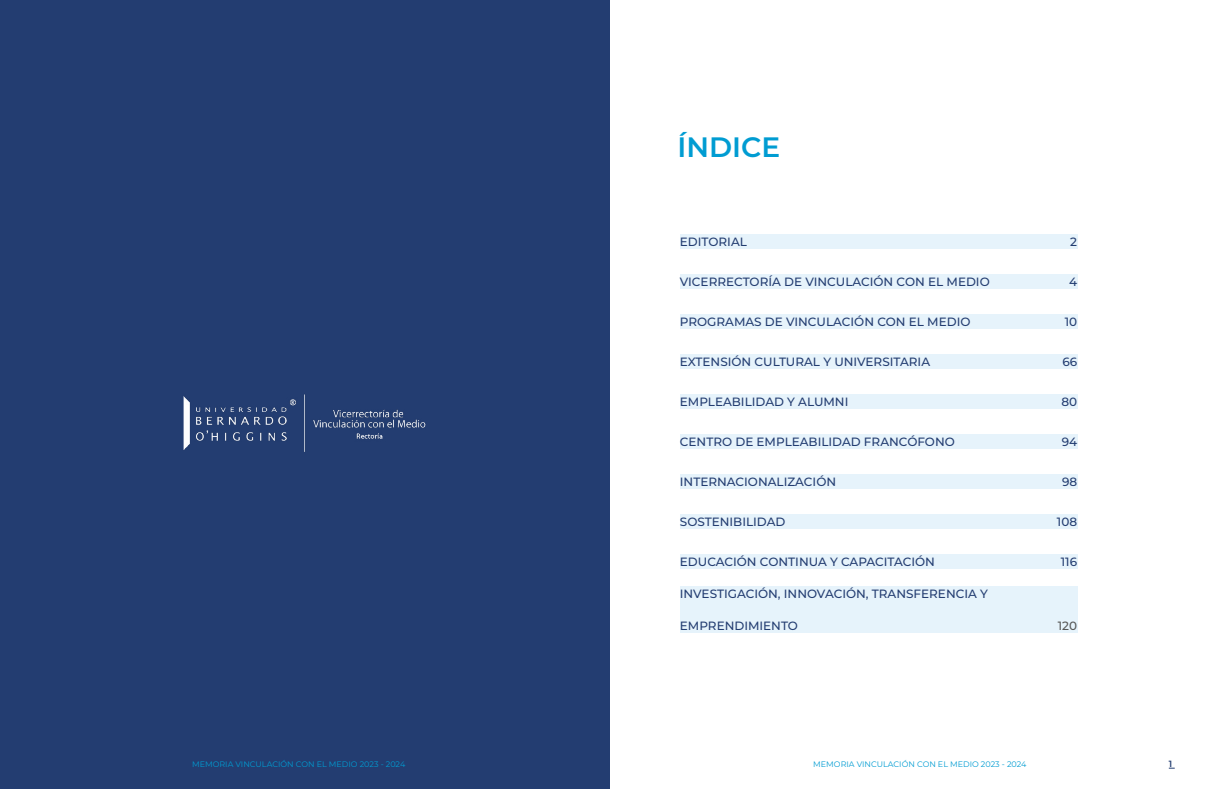
<style>
.page{position:relative;width:1219px;height:789px;background:#fff}
.page>*{position:absolute;margin:0;border:0;box-sizing:border-box;transform-origin:0 0}
.t1{font:600 28px "Montserrat";color:#009cd2}
.t2{font:500 12px "Montserrat";color:#233d71}
.t3{font:500 12px "Montserrat";color:#575756}
.t4{font:600 9px "Montserrat";color:#233d71}
.t5{font:8px "Montserrat";color:#009cd2}
</style>
<div class="page">
<div style="left:0;top:0;width:610px;height:788px;background:#233d71"></div>
<img style="left:183px;top:394px;width:243px;height:58px">
<div style="left:680px;top:234px;width:397px;height:14px;background:#e6f3fb"></div>
<div style="left:680px;top:274px;width:397px;height:14px;background:#e6f3fb"></div>
<div style="left:680px;top:314px;width:397px;height:14px;background:#e6f3fb"></div>
<div style="left:680px;top:354px;width:397px;height:14px;background:#e6f3fb"></div>
<div style="left:680px;top:394px;width:397px;height:14px;background:#e6f3fb"></div>
<div style="left:680px;top:434px;width:397px;height:14px;background:#e6f3fb"></div>
<div style="left:680px;top:474px;width:397px;height:14px;background:#e6f3fb"></div>
<div style="left:680px;top:514px;width:397px;height:14px;background:#e6f3fb"></div>
<div style="left:680px;top:554px;width:397px;height:14px;background:#e6f3fb"></div>
<div style="left:680px;top:586px;width:397px;height:46px;background:#e6f3fb"></div>
<h1 class="t1" style="left:677px;top:127px;width:104px">ÍNDICE</h1>
<p class="t2" style="left:680px;top:233px;width:69px">EDITORIAL</p>
<p class="t2" style="left:1070px;top:233px;width:8px">2</p>
<p class="t2" style="left:680px;top:273px;width:311px">VICERRECTORÍA DE VINCULACIÓN CON EL MEDIO</p>
<p class="t2" style="left:1069px;top:273px;width:10px">4</p>
<p class="t2" style="left:680px;top:313px;width:292px">PROGRAMAS DE VINCULACIÓN CON EL MEDIO</p>
<p class="t2" style="left:1065px;top:313px;width:14px">10</p>
<p class="t2" style="left:680px;top:353px;width:252px">EXTENSIÓN CULTURAL Y UNIVERSITARIA</p>
<p class="t2" style="left:1062px;top:353px;width:16px">66</p>
<p class="t2" style="left:680px;top:393px;width:170px">EMPLEABILIDAD Y ALUMNI</p>
<p class="t2" style="left:1061px;top:393px;width:17px">80</p>
<p class="t2" style="left:680px;top:433px;width:276px">CENTRO DE EMPLEABILIDAD FRANCÓFONO</p>
<p class="t2" style="left:1062px;top:433px;width:17px">94</p>
<p class="t2" style="left:680px;top:473px;width:158px">INTERNACIONALIZACIÓN</p>
<p class="t2" style="left:1062px;top:473px;width:17px">98</p>
<p class="t2" style="left:680px;top:513px;width:107px">SOSTENIBILIDAD</p>
<p class="t2" style="left:1057px;top:513px;width:22px">108</p>
<p class="t2" style="left:680px;top:553px;width:257px">EDUCACIÓN CONTINUA Y CAPACITACIÓN</p>
<p class="t2" style="left:1061px;top:553px;width:18px">116</p>
<p class="t2" style="left:680px;top:585px;width:310px">INVESTIGACIÓN, INNOVACIÓN, TRANSFERENCIA Y</p>
<p class="t2" style="left:680px;top:617px;width:120px">EMPRENDIMIENTO</p>
<p class="t3" style="left:1058px;top:617px;width:21px">120</p>
<p class="t5" style="left:192px;top:758px;width:215px">MEMORIA VINCULACIÓN CON EL MEDIO 2023 - 2024</p>
<p class="t5" style="left:813px;top:758px;width:215px">MEMORIA VINCULACIÓN CON EL MEDIO 2023 - 2024</p>
<p class="t4" style="left:1169px;top:757px;width:5px">1</p>
</div>
